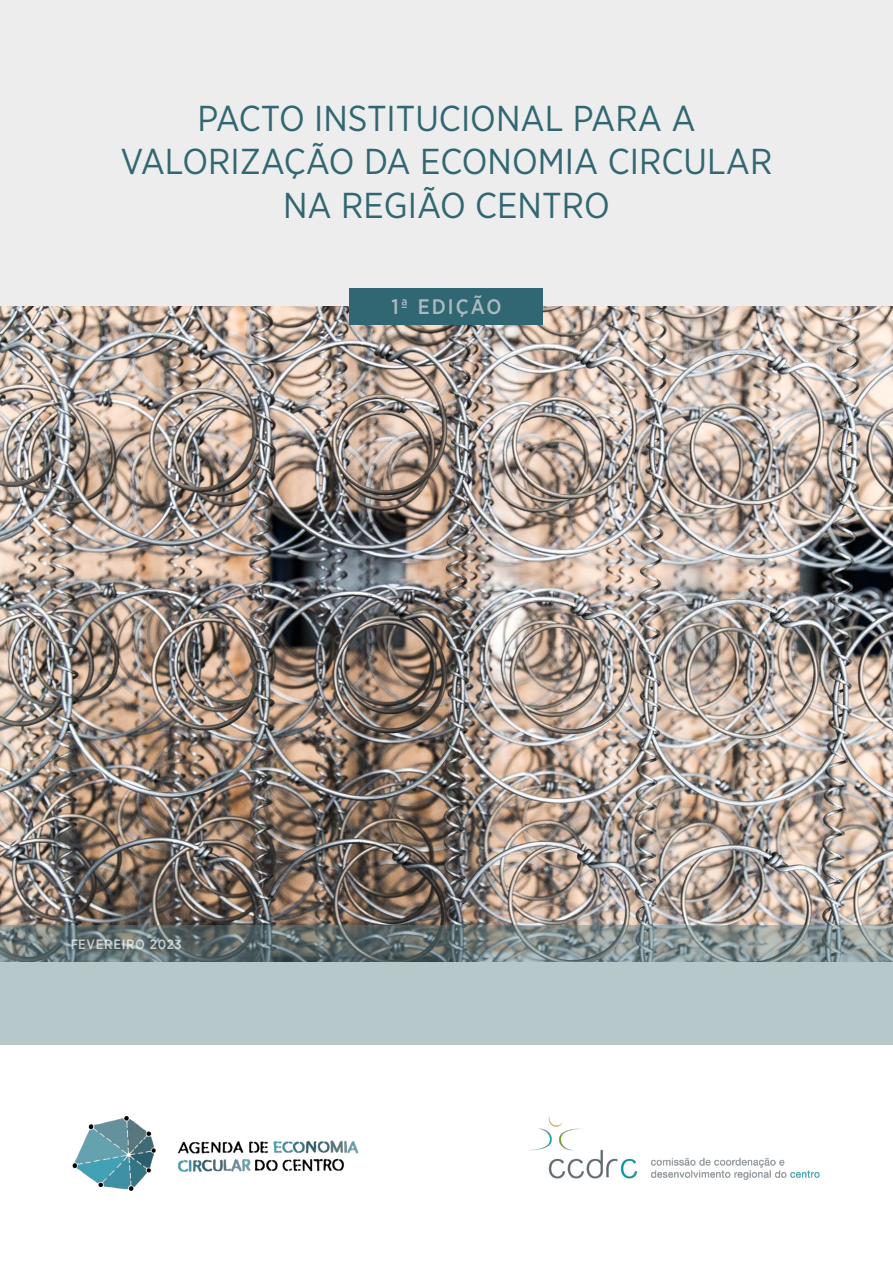
<style>
.page{position:relative;width:893px;height:1263px;background:#fff}
.page>*{position:absolute;margin:0;border:0;box-sizing:border-box;transform-origin:0 0}
.t1{font:36px/43.5px "Gotham Narrow";color:#316772;text-align:center}
.t2{font:500 21px "Gotham Narrow";letter-spacing:.1em;color:#acb9c0}
.t3{font:500 13.5px "Gotham Narrow";letter-spacing:.05em;color:#fff}
</style>
<div class="page">
<div style="left:0;top:0;width:893px;height:306px;background:#ededed"></div>
<img style="left:0;top:307px;width:893px;height:618px">
<svg style="left:0;top:925px;width:893px;height:120px;fill:#b7c8cb"></svg>
<img style="left:72px;top:1116px;width:287px;height:75px">
<img style="left:528px;top:1116px;width:292px;height:64px">
<div style="left:350px;top:288px;width:193px;height:36px;background:#316772"></div>
<p class="t1" style="left:121px;top:96px;width:653px">PACTO INSTITUCIONAL PARA A<br>VALORIZAÇÃO DA ECONOMIA CIRCULAR<br>NA REGIÃO CENTRO</p>
<p class="t2" style="left:391px;top:293px;width:112px">1ª EDIÇÃO</p>
<p class="t3" style="left:70px;top:935px;width:113px">FEVEREIRO 2023</p>
</div>
